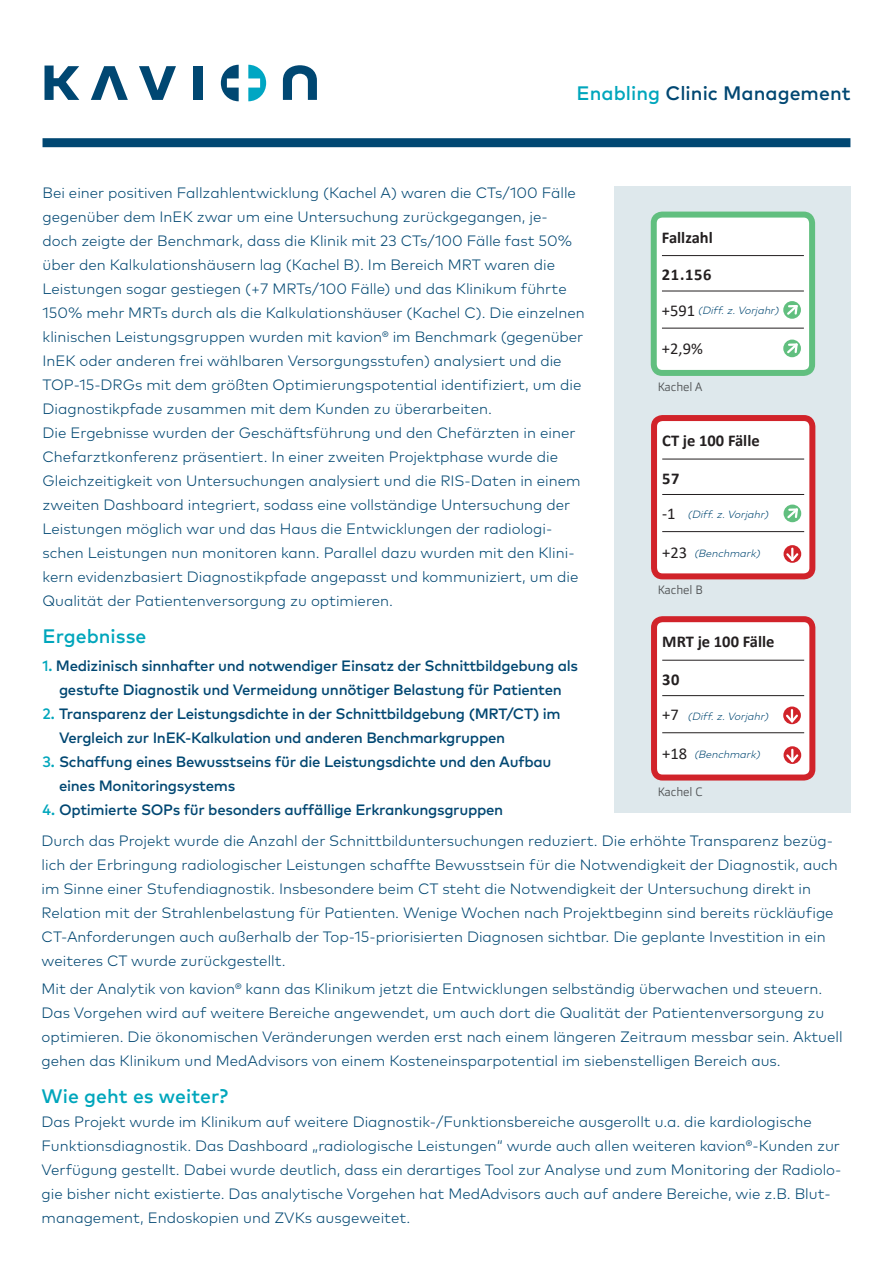
<style>
.page{position:relative;width:893px;height:1263px;background:#fff}
.page>*{position:absolute;margin:0;border:0;box-sizing:border-box;transform-origin:0 0}
.t1{font:500 19.5px "Mark Pro";color:#00a6bc}
.t2{font:500 19.5px "Mark Pro";color:#004772}
.t3{font:700 16.5px "Calibri";color:#231f20}
.t4{font:16.5px "Calibri";color:#231f20}
.t5{font:300 15px/24px "Mark Pro";color:#004772}
.t6{font:500 15px/24px "Mark Pro";letter-spacing:-.02em;color:#004772}
.t7{font:300 12px "Orgon";color:#515456}
.t8{font:italic 300 10.5px "Mark Pro";color:#004772}
.s1{color:#00a6bc}
</style>
<div class="page">
<div style="left:614px;top:187px;width:236px;height:626px;background:#dee8ec"></div>
<div style="left:43px;top:138px;width:807px;height:9px;background:#004772"></div>
<svg style="left:45px;top:66px;width:34px;height:34px"></svg>
<svg style="left:139px;top:66px;width:37px;height:34px"></svg>
<svg style="left:91px;top:66px;width:37px;height:34px"></svg>
<div style="left:193px;top:66px;width:9px;height:34px;background:#004772"></div>
<svg style="left:283px;top:65px;width:34px;height:35px"></svg>
<svg style="left:248px;top:65px;width:18px;height:36px"></svg>
<svg style="left:221px;top:65px;width:18px;height:36px"></svg>
<div style="left:654px;top:418px;width:158px;height:158px;background:#fff;border-radius:9px"></div>
<div style="left:651px;top:415px;width:164px;height:164px;border:6px solid #d1232a;border-radius:9px"></div>
<hr style="left:662px;top:459px;width:142px;height:1px;background:#231f20">
<hr style="left:662px;top:494px;width:142px;height:1px;background:#231f20">
<hr style="left:662px;top:531px;width:142px;height:1px;background:#231f20">
<svg style="left:784px;top:545px;width:17px;height:18px"></svg>
<div style="left:784px;top:505px;width:17px;height:17px;background:#61bf7f;border-radius:50%"></div>
<svg style="left:784px;top:549px;width:16px;height:14px"></svg>
<svg style="left:785px;top:507px;width:15px;height:13px"></svg>
<div style="left:654px;top:619px;width:158px;height:158px;background:#fff;border-radius:9px"></div>
<div style="left:651px;top:616px;width:164px;height:164px;border:6px solid #d1232a;border-radius:9px"></div>
<hr style="left:662px;top:660px;width:142px;height:1px;background:#231f20">
<hr style="left:662px;top:695px;width:142px;height:1px;background:#231f20">
<hr style="left:662px;top:732px;width:142px;height:1px;background:#231f20">
<svg style="left:784px;top:746px;width:17px;height:18px"></svg>
<svg style="left:784px;top:750px;width:16px;height:14px"></svg>
<svg style="left:783px;top:706px;width:18px;height:18px"></svg>
<svg style="left:784px;top:710px;width:16px;height:15px"></svg>
<div style="left:654px;top:215px;width:158px;height:158px;background:#fff;border-radius:9px"></div>
<div style="left:651px;top:212px;width:164px;height:164px;border:6px solid #61bf7f;border-radius:9px"></div>
<hr style="left:662px;top:255px;width:142px;height:1px;background:#231f20">
<hr style="left:662px;top:291px;width:142px;height:1px;background:#231f20">
<hr style="left:662px;top:328px;width:142px;height:1px;background:#231f20">
<svg style="left:783px;top:301px;width:18px;height:18px"></svg>
<svg style="left:785px;top:303px;width:14px;height:14px"></svg>
<div style="left:783px;top:340px;width:18px;height:17px;background:#61bf7f;border-radius:50%"></div>
<svg style="left:785px;top:342px;width:14px;height:16px"></svg>
<h1 class="t2" style="left:576px;top:79px;width:276px"><span class="s1">Enabling</span> Clinic Management</h1>
<p class="t5" style="left:43px;top:179px;width:544px">Bei einer positiven Fallzahlentwicklung (Kachel A) waren die CTs/100 Fälle gegenüber dem InEK zwar um eine Untersuchung zurückgegangen, je&shy;doch zeigte der Benchmark, dass die Klinik mit 23 CTs/100 Fälle fast 50% über den Kalkulationshäusern lag (Kachel B). Im Bereich MRT waren die Leistungen sogar gestiegen (+7 MRTs/100 Fälle) und das Klinikum führte 150% mehr MRTs durch als die Kalkulationshäuser (Kachel C). Die einzelnen klinischen Leistungsgruppen wurden mit kavion® im Benchmark (gegenüber InEK oder anderen frei wählbaren Versorgungsstufen) analysiert und die TOP-15-DRGs mit dem größten Optimierungspotential identifiziert, um die Diagnostikpfade zusammen mit dem Kunden zu überarbeiten.<br>Die Ergebnisse wurden der Geschäftsführung und den Chefärzten in einer Chefarztkonferenz präsentiert. In einer zweiten Projektphase wurde die Gleichzeitigkeit von Untersuchungen analysiert und die RIS-Daten in einem zweiten Dashboard integriert, sodass eine vollständige Untersuchung der Leistungen möglich war und das Haus die Entwicklungen der radiologi&shy;schen Leistungen nun monitoren kann. Parallel dazu wurden mit den Klini&shy;kern evidenzbasiert Diagnostikpfade angepasst und kommuniziert, um die Qualität der Patientenversorgung zu optimieren.</p>
<h1 class="t1" style="left:43px;top:621px;width:105px">Ergebnisse</h1>
<p class="t6" style="left:43px;top:652px;width:537px;text-align:center"><span class="s1">1.</span> Medizinisch sinnhafter und notwendiger Einsatz der Schnittbildgebung als gestufte Diagnostik und Vermeidung unnötiger Belastung für Patienten</p>
<p class="t6" style="left:59px;top:700px;width:503px;text-indent:-16px"><span class="s1">2.</span> Transparenz der Leistungsdichte in der Schnittbildgebung (MRT/CT) im<br>Vergleich zur InEK-Kalkulation und anderen Benchmarkgruppen</p>
<p class="t6" style="left:59px;top:748px;width:494px;text-indent:-16px"><span class="s1">3.</span> Schaffung eines Bewusstseins für die Leistungsdichte und den Aufbau eines Monitoringsystems</p>
<p class="t6" style="left:43px;top:796px;width:462px"><span class="s1">4.</span> Optimierte SOPs für besonders auffällige Erkrankungsgruppen</p>
<p class="t3" style="left:662px;top:226px;width:52px">Fallzahl</p>
<p class="t3" style="left:662px;top:263px;width:51px">21.156</p>
<p class="t4" style="left:662px;top:299px;width:35px">+591</p>
<p class="t4" style="left:662px;top:337px;width:42px">+2,9%</p>
<p class="t8" style="left:698px;top:302px;width:85px">(Diff.z.Vorjahr)</p>
<p class="t7" style="left:658px;top:379px;width:46px">Kachel A</p>
<p class="t3" style="left:662px;top:429px;width:99px">CT je 100 Fälle</p>
<p class="t3" style="left:662px;top:466px;width:19px">57</p>
<p class="t4" style="left:662px;top:502px;width:15px">-1</p>
<p class="t4" style="left:662px;top:541px;width:26px">+23</p>
<p class="t8" style="left:687px;top:507px;width:85px">(Diff.z.Vorjahr)</p>
<p class="t8" style="left:694px;top:545px;width:70px">(Benchmark)</p>
<p class="t7" style="left:658px;top:582px;width:47px">Kachel B</p>
<p class="t3" style="left:662px;top:630px;width:114px">MRT je 100 Fälle</p>
<p class="t3" style="left:662px;top:667px;width:19px">30</p>
<p class="t4" style="left:662px;top:703px;width:18px">+7</p>
<p class="t4" style="left:662px;top:742px;width:26px">+18</p>
<p class="t8" style="left:687px;top:708px;width:85px">(Diff.z.Vorjahr)</p>
<p class="t8" style="left:694px;top:746px;width:70px">(Benchmark)</p>
<p class="t7" style="left:658px;top:784px;width:46px">Kachel C</p>
<p class="t5" style="left:42px;top:827px;width:798px">Durch das Projekt wurde die Anzahl der Schnittbilduntersuchungen reduziert. Die erhöhte Transparenz bezüg&shy;lich der Erbringung radiologischer Leistungen schaffte Bewusstsein für die Notwendigkeit der Diagnostik, auch im Sinne einer Stufendiagnostik. Insbesondere beim CT steht die Notwendigkeit der Untersuchung direkt in Relation mit der Strahlenbelastung für Patienten. Wenige Wochen nach Projektbeginn sind bereits rückläufige CT-Anforderungen auch außerhalb der Top-15-priorisierten Diagnosen sichtbar. Die geplante Investition in ein weiteres CT wurde zurückgestellt.</p>
<p class="t5" style="left:42px;top:975px;width:803px">Mit der Analytik von kavion® kann das Klinikum jetzt die Entwicklungen selbständig überwachen und steuern.<br>Das Vorgehen wird auf weitere Bereiche angewendet, um auch dort die Qualität der Patientenversorgung zu optimieren. Die ökonomischen Veränderungen werden erst nach einem längeren Zeitraum messbar sein. Aktuell gehen das Klinikum und MedAdvisors von einem Kosteneinsparpotential im siebenstelligen Bereich aus.</p>
<h1 class="t1" style="left:42px;top:1081px;width:188px">Wie geht es weiter?</h1>
<p class="t5" style="left:42px;top:1108px;width:801px">Das Projekt wurde im Klinikum auf weitere Diagnostik-/Funktionsbereiche ausgerollt u.a. die kardiologische Funktionsdiagnostik. Das Dashboard „radiologische Leistungen“ wurde auch allen weiteren kavion®-Kunden zur Verfügung gestellt. Dabei wurde deutlich, dass ein derartiges Tool zur Analyse und zum Monitoring der Radiolo&shy;gie bisher nicht existierte. Das analytische Vorgehen hat MedAdvisors auch auf andere Bereiche, wie z.B. Blut&shy;management, Endoskopien und ZVKs ausgeweitet.</p>
</div>
